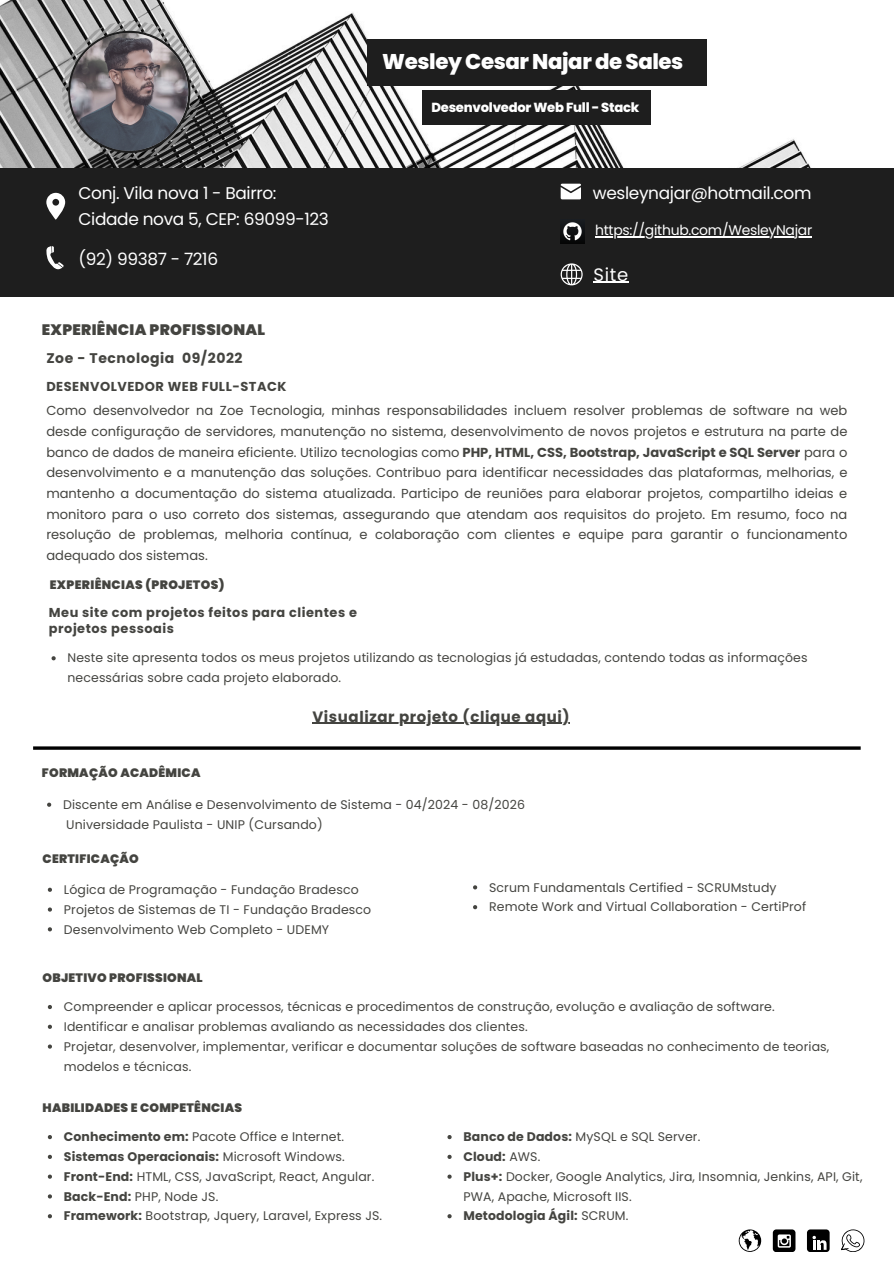
<style>
.page{position:relative;width:894px;height:1264px;background:#fff}
.page>*{position:absolute;margin:0;border:0;box-sizing:border-box;transform-origin:0 0}
.t1{font:800 21.3px "Poppins";letter-spacing:-.02em;color:#fff}
.t2{font:18px "Poppins";color:#fff}
.t3{font:16.95px/25.8px "Poppins";letter-spacing:-.02em;color:#fff}
.t4{font:900 15.15px "Poppins";letter-spacing:.02em;color:#444440}
.t5{font:700 15px "Poppins";letter-spacing:.04em;color:#444440}
.t6{font:13.95px "Poppins";letter-spacing:-.02em;color:#fff}
.t7{font:700 13.95px "Poppins";letter-spacing:.04em;color:#444440}
.t8{font:800 13.2px "Poppins";letter-spacing:-.02em;color:#fff}
.t9{font:13.05px/20.7px "Poppins";color:#444440;text-align:justify}
.t10{font:700 12.9px/16.2px "Poppins";letter-spacing:.04em;color:#444440}
.t11{font:12.45px/19.8px "Poppins";letter-spacing:.01em;color:#444440}
.t12{font:700 12.45px "Poppins";letter-spacing:.01em;color:#444440}
.t13{font:900 12.15px "Poppins";letter-spacing:.02em;color:#444440}
.s1{font-weight:700}
.s2{font-weight:400}
</style>
<div class="page">
<div style="left:0;top:167px;width:893px;height:130px;background:#1e1e1e"></div>
<img style="left:0;top:0;width:893px;height:168px">
<div style="left:366px;top:39px;width:340px;height:47px;background:#1e1e1e"></div>
<svg style="left:62px;top:21px;width:138px;height:138px;background:#888"></svg>
<svg style="left:46px;top:246px;width:17px;height:24px"></svg>
<svg style="left:560px;top:184px;width:20px;height:15px"></svg>
<svg style="left:46px;top:193px;width:19px;height:27px"></svg>
<hr style="left:33px;top:746px;width:827px;height:3px;background:#000">
<img style="left:70px;top:33px;width:118px;height:118px;border-radius:50%">
<div style="left:422px;top:91px;width:228px;height:34px;background:#1e1e1e"></div>
<img style="left:560px;top:222px;width:24px;height:21px">
<svg style="left:560px;top:263px;width:22px;height:22px"></svg>
<svg style="left:841px;top:1229px;width:23px;height:22px"></svg>
<div style="left:806px;top:1229px;width:23px;height:22px;background:#000;border-radius:3px"></div>
<svg style="left:812px;top:1235px;width:14px;height:14px"></svg>
<div style="left:772px;top:1229px;width:23px;height:22px;background:#000;border-radius:3px"></div>
<svg style="left:777px;top:1234px;width:13px;height:13px"></svg>
<svg style="left:738px;top:1229px;width:23px;height:22px"></svg>
<hr style="left:595px;top:236px;width:216px;height:2px;background:#fff">
<hr style="left:593px;top:282px;width:36px;height:1px;background:#fff">
<svg style="left:52px;top:656px;width:4px;height:4px"></svg>
<hr style="left:312px;top:722px;width:258px;height:2px;background:#444440">
<svg style="left:47px;top:802px;width:4px;height:4px"></svg>
<svg style="left:48px;top:887px;width:4px;height:4px"></svg>
<svg style="left:48px;top:907px;width:4px;height:4px"></svg>
<svg style="left:48px;top:927px;width:4px;height:4px"></svg>
<svg style="left:473px;top:885px;width:4px;height:4px"></svg>
<svg style="left:473px;top:905px;width:4px;height:4px"></svg>
<svg style="left:48px;top:1005px;width:4px;height:4px"></svg>
<svg style="left:48px;top:1024px;width:4px;height:4px"></svg>
<svg style="left:48px;top:1044px;width:4px;height:4px"></svg>
<svg style="left:48px;top:1135px;width:4px;height:4px"></svg>
<svg style="left:48px;top:1154px;width:4px;height:4px"></svg>
<svg style="left:48px;top:1174px;width:4px;height:4px"></svg>
<svg style="left:48px;top:1194px;width:4px;height:4px"></svg>
<svg style="left:48px;top:1214px;width:4px;height:4px"></svg>
<svg style="left:447px;top:1135px;width:4px;height:4px"></svg>
<svg style="left:447px;top:1154px;width:4px;height:4px"></svg>
<svg style="left:447px;top:1174px;width:4px;height:4px"></svg>
<svg style="left:447px;top:1214px;width:4px;height:4px"></svg>
<p class="t1" style="left:382px;top:46px;width:302px">Wesley Cesar Najar de Sales</p>
<p class="t3" style="left:78px;top:180px;width:252px">Conj. Vila nova 1 - Bairro:<br>Cidade nova 5, CEP: 69099-123</p>
<h2 class="t3" style="left:78px;top:246px;width:141px">(92) 99387 - 7216</h2>
<p class="t4" style="left:42px;top:319px;width:225px">EXPERIÊNCIA PROFISSIONAL</p>
<h2 class="t7" style="left:46px;top:348px;width:198px">Zoe - Tecnologia 09/2022</h2>
<h2 class="t10" style="left:46px;top:379px;width:241px">DESENVOLVEDOR WEB FULL-STACK</h2>
<h2 class="t8" style="left:431px;top:98px;width:209px">Desenvolvedor Web Full - Stack</h2>
<p class="t3" style="left:592px;top:180px;width:220px">wesleynajar@hotmail.com</p>
<h5 class="t6" style="left:595px;top:221px;width:218px">https://github.com/WesleyNajar</h5>
<h3 class="t2" style="left:593px;top:262px;width:36px">Site</h3>
<p class="t9" style="left:46px;top:400px;width:802px">Como desenvolvedor na Zoe Tecnologia, minhas responsabilidades incluem resolver problemas de software na web desde configuração de servidores, manutenção no sistema, desenvolvimento de novos projetos e estrutura na parte de banco de dados de maneira eficiente. Utilizo tecnologias como <span class="s1">PHP, HTML, CSS, Bootstrap, JavaScript e SQL Server</span> para o desenvolvimento e a manutenção das soluções. Contribuo para identificar necessidades das plataformas, melhorias, e mantenho a documentação do sistema atualizada. Participo de reuniões para elaborar projetos, compartilho ideias e monitoro para o uso correto dos sistemas, assegurando que atendam aos requisitos do projeto. Em resumo, foco na resolução de problemas, melhoria contínua, e colaboração com clientes e equipe para garantir o funcionamento adequado dos sistemas.</p>
<p class="t13" style="left:50px;top:576px;width:176px">EXPERIÊNCIAS (PROJETOS)</p>
<h6 class="t10" style="left:49px;top:604px;width:309px">Meu site com projetos feitos para clientes e projetos pessoais</h6>
<h4 class="t11" style="left:67px;top:648px;width:741px">Neste site apresenta todos os meus projetos utilizando as tecnologias já estudadas, contendo todas as informações necessárias sobre cada projeto elaborado.</h4>
<p class="t5" style="left:312px;top:706px;width:259px">Visualizar projeto (clique aqui)</p>
<h6 class="t13" style="left:42px;top:764px;width:160px">FORMAÇÃO ACADÊMICA</h6>
<p class="t11" style="left:63px;top:794px;width:463px">Discente em Análise e Desenvolvimento de Sistema - 04/2024 - 08/2026</p>
<p class="t11" style="left:66px;top:814px;width:258px">Universidade Paulista - UNIP (Cursando)</p>
<h4 class="t13" style="left:43px;top:849px;width:98px">CERTIFICAÇÃO</h4>
<h6 class="t11" style="left:64px;top:879px;width:296px">Lógica de Programação - Fundação Bradesco</h6>
<p class="t11" style="left:64px;top:899px;width:309px">Projetos de Sistemas de TI - Fundação Bradesco</p>
<p class="t11" style="left:64px;top:919px;width:267px">Desenvolvimento Web Completo - UDEMY</p>
<h6 class="t11" style="left:489px;top:877px;width:289px">Scrum Fundamentals Certified - SCRUMstudy</h6>
<p class="t11" style="left:489px;top:897px;width:318px">Remote Work and Virtual Collaboration - CertiProf</p>
<p class="t13" style="left:43px;top:969px;width:161px">OBJETIVO PROFISSIONAL</p>
<p class="t11" style="left:64px;top:996px;width:712px">Compreender e aplicar processos, técnicas e procedimentos de construção, evolução e avaliação de software.</p>
<p class="t11" style="left:64px;top:1016px;width:465px">Identificar e analisar problemas avaliando as necessidades dos clientes.</p>
<p class="t11" style="left:64px;top:1036px;width:766px">Projetar, desenvolver, implementar, verificar e documentar soluções de software baseadas no conhecimento de teorias, modelos e técnicas.</p>
<h6 class="t13" style="left:43px;top:1099px;width:201px">HABILIDADES E COMPETÊNCIAS</h6>
<p class="t11" style="left:64px;top:1126px;width:281px"><span class="s1">Conhecimento em:</span> Pacote Office e Internet.</p>
<p class="t12" style="left:64px;top:1147px;width:282px">Sistemas Operacionais: <span class="s2">Microsoft Windows.</span></p>
<p class="t11" style="left:64px;top:1166px;width:312px"><span class="s1">Front-End:</span> HTML, CSS, JavaScript, React, Angular.</p>
<h6 class="t11" style="left:64px;top:1186px;width:156px"><span class="s1">Back-End:</span> PHP, Node JS.</h6>
<p class="t11" style="left:64px;top:1206px;width:320px"><span class="s1">Framework:</span> Bootstrap, Jquery, Laravel, Express JS.</p>
<p class="t11" style="left:463px;top:1126px;width:238px"><span class="s1">Banco de Dados:</span> MySQL e SQL Server.</p>
<p class="t12" style="left:463px;top:1147px;width:78px">Cloud: <span class="s2">AWS.</span></p>
<p class="t11" style="left:463px;top:1166px;width:400px"><span class="s1">Plus+:</span> Docker, Google Analytics, Jira, Insomnia, Jenkins, API, Git,<br>PWA, Apache, Microsoft IIS.</p>
<p class="t12" style="left:463px;top:1207px;width:166px">Metodologia Ágil: <span class="s2">SCRUM.</span></p>
</div>
